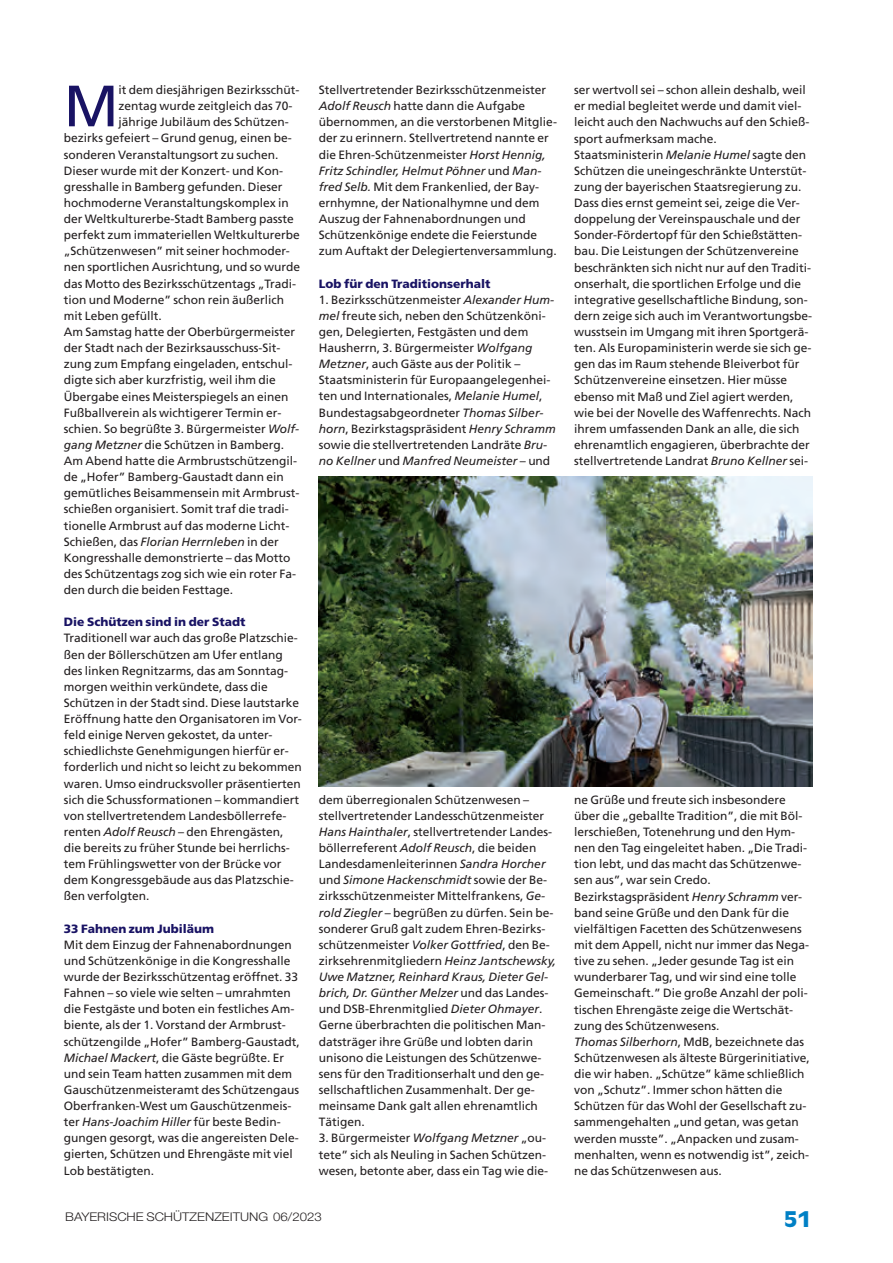
<style>
.page{position:relative;width:893px;height:1263px;background:#fff}
.page>*{position:absolute;margin:0;border:0;box-sizing:border-box;transform-origin:0 0}
.t1{font:58.2px "Frutiger LT";color:#191364}
.t2{font:900 21px "Antique Olive LT";color:#0080c5}
.t3{font:12px/16.2px "Frutiger LT";color:#231f20}
.t4{font:900 12px "Frutiger LT";color:#191364}
.t5{font:300 12px "Helvetica Neue LT";color:#231f20;scale:1.1 1}
.s1{font-style:italic}
</style>
<div class="page">
<img style="left:319px;top:476px;width:493px;height:311px">
<h1 class="t1" style="left:64px;top:72px;width:56px">M</h1>
<p class="t3" style="left:119px;top:82px;width:183px">it dem diesjährigen Bezirksschüt-</p>
<p class="t3" style="left:119px;top:98px;width:176px">zentag wurde zeitgleich das 70-</p>
<p class="t3" style="left:119px;top:114px;width:172px">jährige Jubiläum des Schützen-</p>
<p class="t3" style="left:64px;top:130px;width:230px">bezirks gefeiert – Grund genug, einen be-</p>
<p class="t3" style="left:64px;top:146px;width:216px">sonderen Veranstaltungsort zu suchen.</p>
<p class="t3" style="left:64px;top:162px;width:221px">Dieser wurde mit der Konzert- und Kon-</p>
<p class="t3" style="left:64px;top:179px;width:220px">gresshalle in Bamberg gefunden. Dieser</p>
<p class="t3" style="left:64px;top:195px;width:226px">hochmoderne Veranstaltungskomplex in</p>
<p class="t3" style="left:64px;top:211px;width:232px">der Weltkulturerbe-Stadt Bamberg passte</p>
<p class="t3" style="left:64px;top:227px;width:238px">perfekt zum immateriellen Weltkulturerbe</p>
<p class="t3" style="left:64px;top:243px;width:228px">„Schützenwesen” mit seiner hochmoder-</p>
<p class="t3" style="left:64px;top:259px;width:238px">nen sportlichen Ausrichtung, und so wurde</p>
<p class="t3" style="left:64px;top:275px;width:234px">das Motto des Bezirksschützentags „Tradi-</p>
<p class="t3" style="left:64px;top:291px;width:222px">tion und Moderne” schon rein äußerlich</p>
<p class="t3" style="left:64px;top:308px;width:100px">mit Leben gefüllt.</p>
<p class="t3" style="left:64px;top:324px;width:233px">Am Samstag hatte der Oberbürgermeister</p>
<p class="t3" style="left:64px;top:340px;width:218px">der Stadt nach der Bezirksausschuss-Sit-</p>
<p class="t3" style="left:64px;top:356px;width:230px">zung zum Empfang eingeladen, entschul-</p>
<p class="t3" style="left:64px;top:372px;width:214px">digte sich aber kurzfristig, weil ihm die</p>
<p class="t3" style="left:64px;top:388px;width:226px">Übergabe eines Meisterspiegels an einen</p>
<p class="t3" style="left:64px;top:404px;width:219px">Fußballverein als wichtigerer Termin er-</p>
<p class="t3" style="left:64px;top:421px;width:237px">schien. So begrüßte 3. Bürgermeister <span class="s1">Wolf-</span></p>
<p class="t3" style="left:64px;top:437px;width:222px"><span class="s1">gang Metzner</span> die Schützen in Bamberg.</p>
<p class="t3" style="left:64px;top:453px;width:235px">Am Abend hatte die Armbrustschützengil-</p>
<p class="t3" style="left:64px;top:469px;width:222px">de „Hofer” Bamberg-Gaustadt dann ein</p>
<p class="t3" style="left:64px;top:485px;width:237px">gemütliches Beisammensein mit Armbrust-</p>
<p class="t3" style="left:64px;top:501px;width:227px">schießen organisiert. Somit traf die tradi-</p>
<p class="t3" style="left:64px;top:517px;width:227px">tionelle Armbrust auf das moderne Licht-</p>
<p class="t3" style="left:64px;top:533px;width:217px">Schießen, das <span class="s1">Florian Herrnleben</span> in der</p>
<p class="t3" style="left:64px;top:550px;width:228px">Kongresshalle demonstrierte – das Motto</p>
<p class="t3" style="left:64px;top:566px;width:234px">des Schützentags zog sich wie ein roter Fa-</p>
<p class="t3" style="left:64px;top:582px;width:171px">den durch die beiden Festtage.</p>
<p class="t4" style="left:64px;top:615px;width:183px">Die Schützen sind in der Stadt</p>
<p class="t3" style="left:64px;top:630px;width:240px">Traditionell war auch das große Platzschie&shy;ßen der Böllerschützen am Ufer entlang des linken Regnitzarms, das am Sonntag&shy;morgen weithin verkündete, dass die Schützen in der Stadt sind. Diese lautstarke Eröffnung hatte den Organisatoren im Vor&shy;feld einige Nerven gekostet, da unter&shy;schiedlichste Genehmigungen hierfür er&shy;forderlich und nicht so leicht zu bekommen waren. Umso eindrucksvoller präsentierten sich die Schussformationen – kommandiert von stellvertretendem Landesböllerrefe&shy;renten <span class="s1">Adolf Reusch</span> – den Ehrengästen, die bereits zu früher Stunde bei herrlichs&shy;tem Frühlingswetter von der Brücke vor dem Kongressgebäude aus das Platzschie&shy;ßen verfolgten.</p>
<p class="t4" style="left:64px;top:921px;width:152px">33 Fahnen zum Jubiläum</p>
<p class="t3" style="left:64px;top:936px;width:238px">Mit dem Einzug der Fahnenabordnungen und Schützenkönige in die Kongresshalle wurde der Bezirksschützentag eröffnet. 33<br>Fahnen – so viele wie selten – umrahmten die Festgäste und boten ein festliches Am&shy;biente, als der 1. Vorstand der Armbrust&shy;schützengilde „Hofer” Bamberg-Gaustadt, <span class="s1">Michael Mackert</span>, die Gäste begrüßte. Er und sein Team hatten zusammen mit dem Gauschützenmeisteramt des Schützengaus Oberfranken-West um Gauschützenmeis&shy;ter <span class="s1">Hans-Joachim Hiller</span> für beste Bedin&shy;gungen gesorgt, was die angereisten Dele&shy;gierten, Schützen und Ehrengäste mit viel Lob bestätigten.</p>
<p class="t3" style="left:319px;top:82px;width:240px">Stellvertretender Bezirksschützenmeister <span class="s1">Adolf Reusch</span> hatte dann die Aufgabe übernommen, an die verstorbenen Mitglie&shy;der zu erinnern. Stellvertretend nannte er die Ehren-Schützenmeister <span class="s1">Horst Hennig, Fritz Schindler, Helmut Pöhner</span> und <span class="s1">Man&shy;fred Selb.</span> Mit dem Frankenlied, der Bay&shy;ernhymne, der Nationalhymne und dem Auszug der Fahnenabordnungen und Schützenkönige endete die Feierstunde zum Auftakt der Delegiertenversammlung.</p>
<p class="t4" style="left:319px;top:276px;width:173px">Lob für den Traditionserhalt</p>
<p class="t3" style="left:319px;top:291px;width:239px">1. Bezirksschützenmeister <span class="s1">Alexander Hum&shy;mel</span> freute sich, neben den Schützenköni&shy;gen, Delegierten, Festgästen und dem Hausherrn, 3. Bürgermeister <span class="s1">Wolfgang Metzner</span>, auch Gäste aus der Politik – Staatsministerin für Europaangelegenhei&shy;ten und Internationales, <span class="s1">Melanie Humel</span>, Bundestagsabgeordneter <span class="s1">Thomas Silber&shy;horn</span>, Bezirkstagspräsident <span class="s1">Henry Schramm </span>sowie die stellvertretenden Landräte <span class="s1">Bru&shy;no Kellner</span> und <span class="s1">Manfred Neumeister</span> – und</p>
<p class="t3" style="left:319px;top:791px;width:239px">dem überregionalen Schützenwesen – stellvertretender Landesschützenmeister <span class="s1">Hans Hainthaler</span>, stellvertretender Landes&shy;böllerreferent <span class="s1">Adolf Reusch</span>, die beiden Landesdamenleiterinnen <span class="s1">Sandra Horcher </span>und <span class="s1">Simone Hackenschmidt</span> sowie der Be&shy;zirksschützenmeister Mittelfrankens, <span class="s1">Ge&shy;rold Ziegler</span> – begrüßen zu dürfen. Sein be&shy;sonderer Gruß galt zudem Ehren-Bezirks&shy;schützenmeister <span class="s1">Volker Gottfried</span>, den Be&shy;zirksehrenmitgliedern <span class="s1">Heinz Jantschewsky, Uwe Matzner, Reinhard Kraus, Dieter Gel&shy;brich, Dr. Günther Melzer</span> und das Landes&shy;und DSB-Ehrenmitglied <span class="s1">Dieter Ohmayer</span>.<br>Gerne überbrachten die politischen Man&shy;datsträger ihre Grüße und lobten darin unisono die Leistungen des Schützenwe&shy;sens für den Traditionserhalt und den ge&shy;sellschaftlichen Zusammenhalt. Der ge&shy;meinsame Dank galt allen ehrenamtlich Tätigen.</p>
<p class="t3" style="left:319px;top:1130px;width:231px">3. Bürgermeister <span class="s1">Wolfgang Metzner</span> „ou&shy;tete” sich als Neuling in Sachen Schützen&shy;wesen, betonte aber, dass ein Tag wie die-</p>
<p class="t3" style="left:574px;top:82px;width:239px">ser wertvoll sei – schon allein deshalb, weil er medial begleitet werde und damit viel&shy;leicht auch den Nachwuchs auf den Schieß&shy;sport aufmerksam mache.<br>Staatsministerin <span class="s1">Melanie Humel</span> sagte den Schützen die uneingeschränkte Unterstüt&shy;zung der bayerischen Staatsregierung zu.<br>Dass dies ernst gemeint sei, zeige die Ver&shy;doppelung der Vereinspauschale und der Sonder-Fördertopf für den Schießstätten&shy;bau. Die Leistungen der Schützenvereine beschränkten sich nicht nur auf den Traditi&shy;onserhalt, die sportlichen Erfolge und die integrative gesellschaftliche Bindung, son&shy;dern zeige sich auch im Verantwortungsbe&shy;wusstsein im Umgang mit ihren Sportgerä&shy;ten. Als Europaministerin werde sie sich ge&shy;gen das im Raum stehende Bleiverbot für Schützenvereine einsetzen. Hier müsse ebenso mit Maß und Ziel agiert werden, wie bei der Novelle des Waffenrechts. Nach ihrem umfassenden Dank an alle, die sich ehrenamtlich engagieren, überbrachte der stellvertretende Landrat <span class="s1">Bruno Kellner</span> sei-</p>
<p class="t3" style="left:574px;top:792px;width:237px">ne Grüße und freute sich insbesondere über die „geballte Tradition”, die mit Böl&shy;lerschießen, Totenehrung und den Hym&shy;nen den Tag eingeleitet haben. „Die Tradi&shy;tion lebt, und das macht das Schützenwe&shy;sen aus”, war sein Credo.<br>Bezirkstagspräsident <span class="s1">Henry Schramm</span> ver&shy;band seine Grüße und den Dank für die vielfältigen Facetten des Schützenwesens mit dem Appell, nicht nur immer das Nega&shy;tive zu sehen. „Jeder gesunde Tag ist ein wunderbarer Tag, und wir sind eine tolle Gemeinschaft.” Die große Anzahl der poli&shy;tischen Ehrengäste zeige die Wertschät&shy;zung des Schützenwesens.<br><span class="s1">Thomas Silberhorn</span>, MdB, bezeichnete das Schützenwesen als älteste Bürgerinitiative, die wir haben. „Schütze” käme schließlich von „Schutz”. Immer schon hätten die Schützen für das Wohl der Gesellschaft zu&shy;sammengehalten „und getan, was getan werden musste”. „Anpacken und zusam&shy;menhalten, wenn es notwendig ist”, zeich&shy;ne das Schützenwesen aus.</p>
<p class="t5" style="left:65px;top:1213px;width:235px">BAYERISCHE SCHÜTZENZEITUNG 06/2023</p>
<h2 class="t2" style="left:784px;top:1211px;width:28px">51</h2>
</div>
